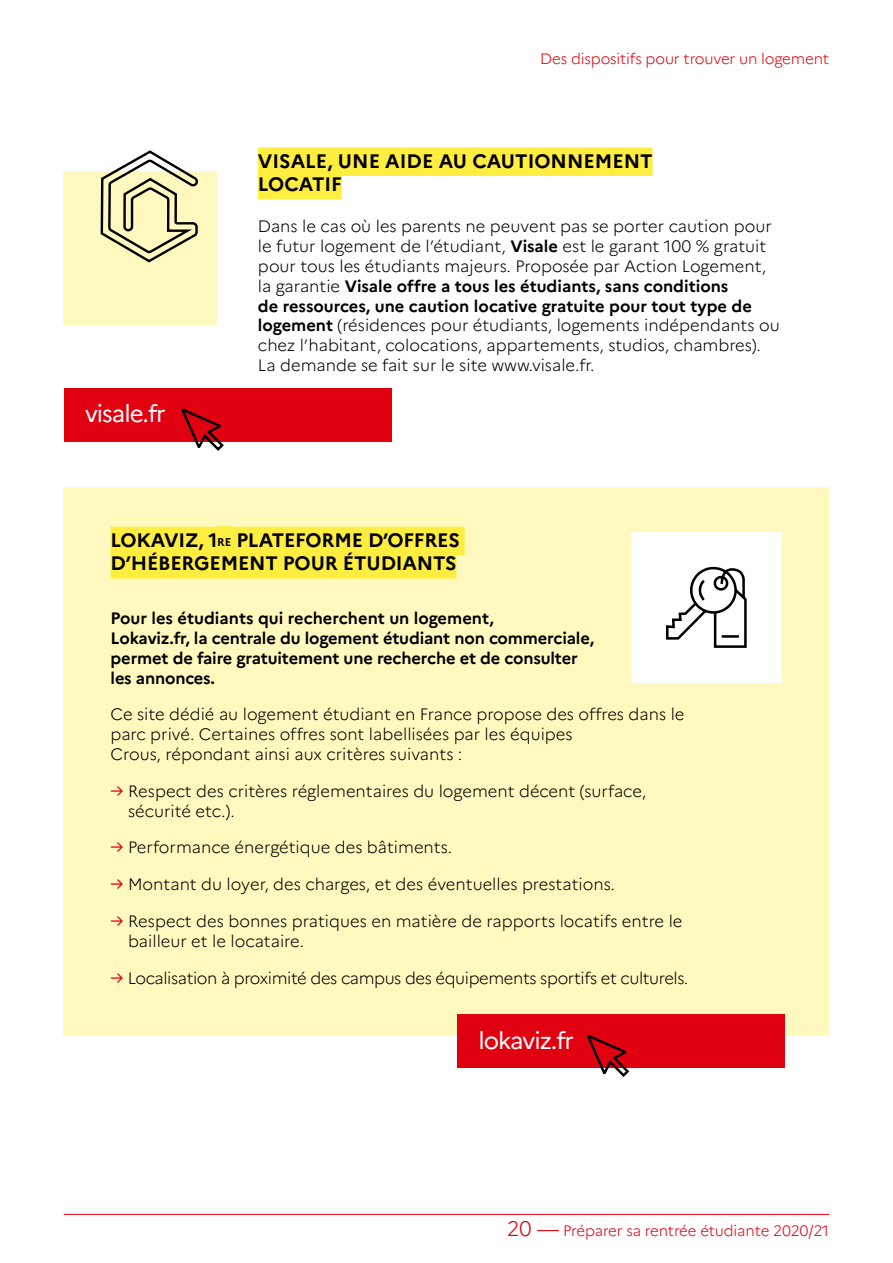
<style>
.page{position:relative;width:893px;height:1263px;background:#fff}
.page>*{position:absolute;margin:0;border:0;box-sizing:border-box;transform-origin:0 0}
.t1{font:24px "Marianne";letter-spacing:-.04em;color:#fff}
.t2{font:700 19.5px/23.4px "Marianne";letter-spacing:-.01em;color:#000}
.t3{font:300 16.5px/19.8px "Marianne";color:#000}
.t4{font:700 16.5px/19.8px "Marianne";letter-spacing:-.01em;color:#000}
.t5{font:300 16.5px "Marianne";letter-spacing:-.025em;color:#000}
.t6{font:300 15px "Marianne";letter-spacing:-.01em;color:#e1000f}
.s1{font-weight:700}
.s2{font-size:11.4px}
.s3{font-weight:400;color:#e1000f}
.s4{font-size:21px}
</style>
<div class="page">
<hr style="left:64px;top:1214px;width:765px;height:1px;background:#e1000f">
<div style="left:64px;top:487px;width:765px;height:549px;background:#fff9bf"></div>
<div style="left:258px;top:147px;width:395px;height:29px;background:#ffee40"></div>
<div style="left:258px;top:171px;width:84px;height:28px;background:#ffee40"></div>
<div style="left:111px;top:527px;width:106px;height:28px;background:#ffee40"></div>
<div style="left:217px;top:526px;width:14px;height:29px;background:#ffee40"></div>
<div style="left:231px;top:527px;width:234px;height:28px;background:#ffee40"></div>
<div style="left:111px;top:550px;width:345px;height:29px;background:#ffee40"></div>
<div style="left:631px;top:532px;width:150px;height:150px;background:#fff"></div>
<div style="left:64px;top:171px;width:153px;height:153px;background:#fff9bf"></div>
<svg style="left:100px;top:150px;width:98px;height:113px"></svg>
<div style="left:64px;top:388px;width:327px;height:54px;background:#e1000f"></div>
<svg style="left:181px;top:408px;width:43px;height:43px"></svg>
<div style="left:457px;top:1014px;width:327px;height:54px;background:#e1000f"></div>
<svg style="left:586px;top:1034px;width:44px;height:43px"></svg>
<svg style="left:666px;top:566px;width:81px;height:82px"></svg>
<p class="t6" style="left:540px;top:50px;width:290px">Des dispositifs pour trouver un logement</p>
<p class="t2" style="left:258px;top:149px;width:396px">VISALE, UNE AIDE AU CAUTIONNEMENT<br>LOCATIF</p>
<h1 class="t1" style="left:85px;top:399px;width:82px">visale.fr</h1>
<p class="t3" style="left:258px;top:217px;width:523px">Dans le cas où les parents ne peuvent pas se porter caution pour le futur logement de l’étudiant, <span class="s1">Visale</span> est le garant 100 % gratuit pour tous les étudiants majeurs. Proposée par Action Logement, la garantie <span class="s1">Visale offre a tous les étudiants, sans conditions<br>de ressources, une caution locative gratuite pour tout type de logement</span> (résidences pour étudiants, logements indépendants ou chez l’habitant, colocations, appartements, studios, chambres).<br>La demande se fait sur le site www.visale.fr.</p>
<p class="t2" style="left:111px;top:528px;width:351px">LOKAVIZ, 1<span class="s2">RE</span> PLATEFORME D’OFFRES<br>D’HÉBERGEMENT POUR ÉTUDIANTS</p>
<p class="t4" style="left:111px;top:608px;width:485px">Pour les étudiants qui recherchent un logement,<br>Lokaviz.fr, la centrale du logement étudiant non commerciale, permet de faire gratuitement une recherche et de consulter les annonces.</p>
<p class="t3" style="left:111px;top:704px;width:575px">Ce site dédié au logement étudiant en France propose des offres dans le parc privé. Certaines offres sont labellisées par les équipes<br>Crous, répondant ainsi aux critères suivants :</p>
<p class="t3" style="left:128px;top:781px;width:520px;text-indent:-18px"><span class="s3">→</span> Respect des critères réglementaires du logement décent (surface, sécurité etc.).</p>
<p class="t3" style="left:111px;top:838px;width:343px"><span class="s3">→</span> Performance énergétique des bâtiments.</p>
<p class="t3" style="left:111px;top:874px;width:506px"><span class="s3">→</span> Montant du loyer, des charges, et des éventuelles prestations.</p>
<p class="t3" style="left:128px;top:911px;width:556px;text-indent:-18px"><span class="s3">→</span> Respect des bonnes pratiques en matière de rapports locatifs entre le bailleur et le locataire.</p>
<p class="t5" style="left:111px;top:968px;width:579px"><span class="s3">→</span> Localisation à proximité des campus des équipements sportifs et culturels.</p>
<h1 class="t1" style="left:478px;top:1025px;width:97px">lokaviz.fr</h1>
<p class="t6" style="left:507px;top:1221px;width:324px"><span class="s4">20 —</span> Préparer sa rentrée étudiante 2020/21</p>
</div>
